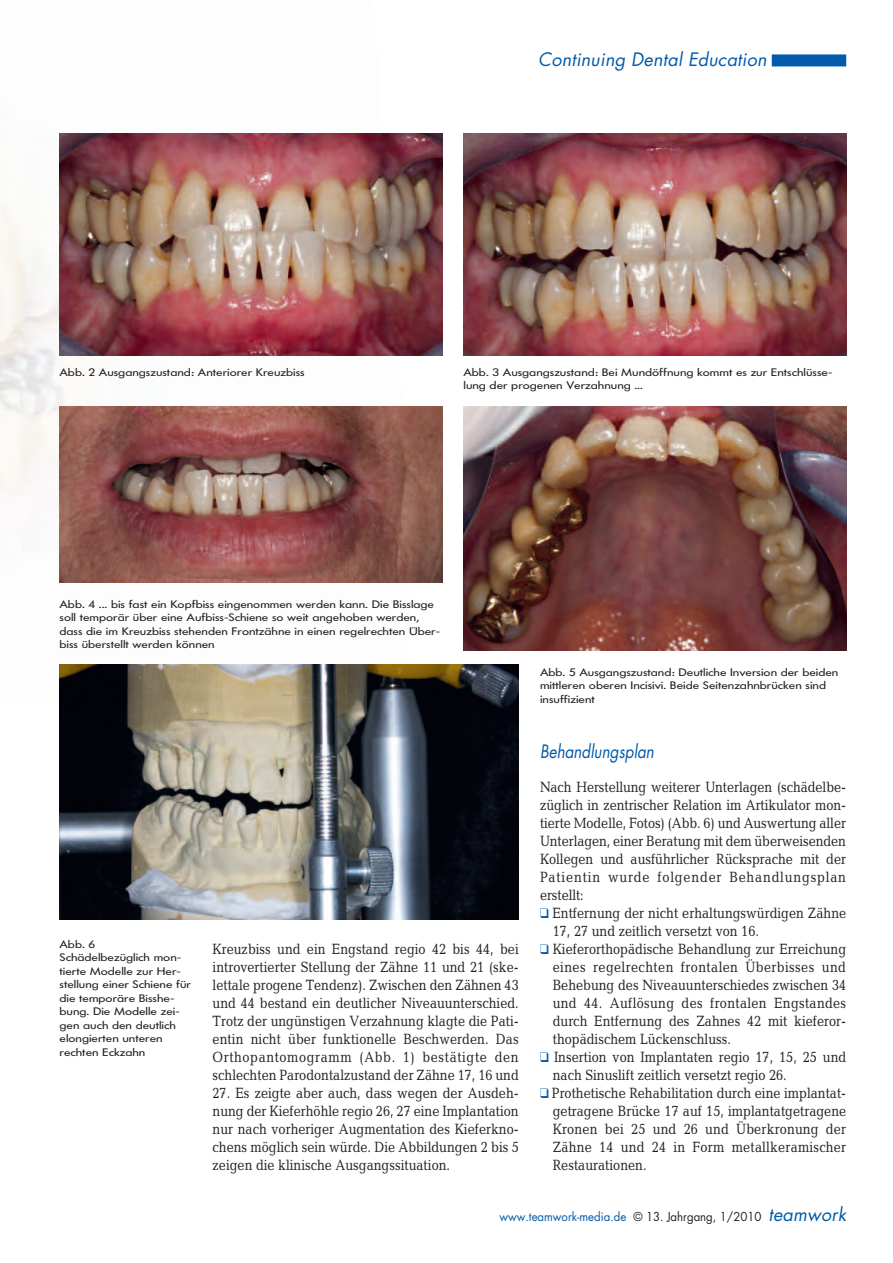
<style>
.page{position:relative;width:893px;height:1263px;background:#fff}
.page>*{position:absolute;margin:0;border:0;box-sizing:border-box;transform-origin:0 0}
.t1{font:italic 18px "Futura";letter-spacing:.01em;color:#015aaa}
.t2{font:italic 18px "Futura";letter-spacing:.01em;color:#015aaa;scale:.85 1}
.t3{font:15px/18px "Candida";color:#231f20;text-align:justify;scale:.85 1}
.t4{font:12px "Futura";color:#015aaa;scale:.95 1}
.t5{font:10.8px/13.5px "Futura BQ";color:#231f20;scale:1.25 1}
.s1{color:#015aaa}
.s2{color:#231f20}
.s3{font-style:italic;font-size:18px}
</style>
<div class="page">
<img style="left:0;top:133px;width:408px;height:570px">
<div style="left:772px;top:54px;width:74px;height:12px;background:#015aaa"></div>
<img style="left:60px;top:133px;width:382px;height:222px">
<img style="left:463px;top:133px;width:383px;height:222px">
<img style="left:60px;top:406px;width:382px;height:176px">
<img style="left:463px;top:406px;width:383px;height:245px">
<img style="left:60px;top:664px;width:459px;height:255px">
<p class="t1" style="left:538px;top:51px;width:230px">Continuing Dental Education</p>
<p class="t5" style="left:60px;top:365px;width:198px">Abb. 2 Ausgangszustand: Anteriorer Kreuzbiss</p>
<p class="t5" style="left:463px;top:365px;width:297px">Abb. 3 Ausgangszustand: Bei Mundöffnung kommt es zur Entschlüsse&shy;lung der progenen Verzahnung ...</p>
<p class="t5" style="left:60px;top:597px;width:306px">Abb. 4 ... bis fast ein Kopfbiss eingenommen werden kann. Die Bisslage soll temporär über eine Aufbiss-Schiene so weit angehoben werden, dass die im Kreuzbiss stehenden Frontzähne in einen regelrechten Über&shy;biss überstellt werden können</p>
<p class="t5" style="left:540px;top:665px;width:240px">Abb. 5 Ausgangszustand: Deutliche Inversion der beiden mittleren oberen Incisivi. Beide Seitenzahnbrücken sind insuffizient</p>
<p class="t5" style="left:60px;top:937px;width:107px">Abb. 6<br>Schädelbezüglich mon&shy;tierte Modelle zur Her&shy;stellung einer Schiene für die temporäre Bisshe&shy;bung. Die Modelle zei&shy;gen auch den deutlich elongierten unteren rechten Eckzahn</p>
<p class="t2" style="left:540px;top:743px;width:136px">Behandlungsplan</p>
<p class="t3" style="left:540px;top:780px;width:362px">Nach Herstellung weiterer Unterlagen (schädelbe&shy;züglich in zentrischer Relation im Artikulator mon&shy;tierte Modelle, Fotos) (Abb. 6) und Auswertung aller Unterlagen, einer Beratung mit dem überweisenden Kollegen und ausführlicher Rücksprache mit der Patientin wurde folgender Behandlungsplan erstellt:</p>
<p class="t3" style="left:553px;top:906px;width:347px;text-indent:-13px"><span class="s1">❑</span> Entfernung der nicht erhaltungswürdigen Zähne<br>17, 27 und zeitlich versetzt von 16.</p>
<p class="t3" style="left:553px;top:942px;width:347px;text-indent:-13px"><span class="s1">❑</span> Kieferorthopädische Behandlung zur Erreichung eines regelrechten frontalen Überbisses und Behebung des Niveauunterschiedes zwischen 34 und 44. Auflösung des frontalen Engstandes durch Entfernung des Zahnes 42 mit kieferor&shy;thopädischem Lückenschluss.</p>
<p class="t3" style="left:553px;top:1050px;width:347px;text-indent:-13px"><span class="s1">❑</span> Insertion von Implantaten regio 17, 15, 25 und nach Sinuslift zeitlich versetzt regio 26.</p>
<p class="t3" style="left:553px;top:1086px;width:347px;text-indent:-13px"><span class="s1">❑</span> Prothetische Rehabilitation durch eine implantat&shy;getragene Brücke 17 auf 15, implantatgetragene Kronen bei 25 und 26 und Überkronung der Zähne 14 und 24 in Form metallkeramischer Restaurationen.</p>
<p class="t4" style="left:499px;top:1211px;width:366px">www.teamwork-media.de <span class="s2">© 13. Jahrgang, 1/2010</span> <span class="s3">teamwork</span></p>
<p class="t3" style="left:213px;top:942px;width:362px">Kreuzbiss und ein Engstand regio 42 bis 44, bei introvertierter Stellung der Zähne 11 und 21 (ske&shy;lettale progene Tendenz). Zwischen den Zähnen 43 und 44 bestand ein deutlicher Niveauunterschied.<br>Trotz der ungünstigen Verzahnung klagte die Pati&shy;entin nicht über funktionelle Beschwerden. Das Orthopantomogramm (Abb. 1) bestätigte den schlechten Parodontalzustand der Zähne 17, 16 und</p>
<p class="t3" style="left:213px;top:1086px;width:362px">27. Es zeigte aber auch, dass wegen der Ausdeh&shy;nung der Kieferhöhle regio 26, 27 eine Implantation nur nach vorheriger Augmentation des Kieferkno&shy;chens möglich sein würde. Die Abbildungen 2 bis 5 zeigen die klinische Ausgangssituation.</p>
</div>
